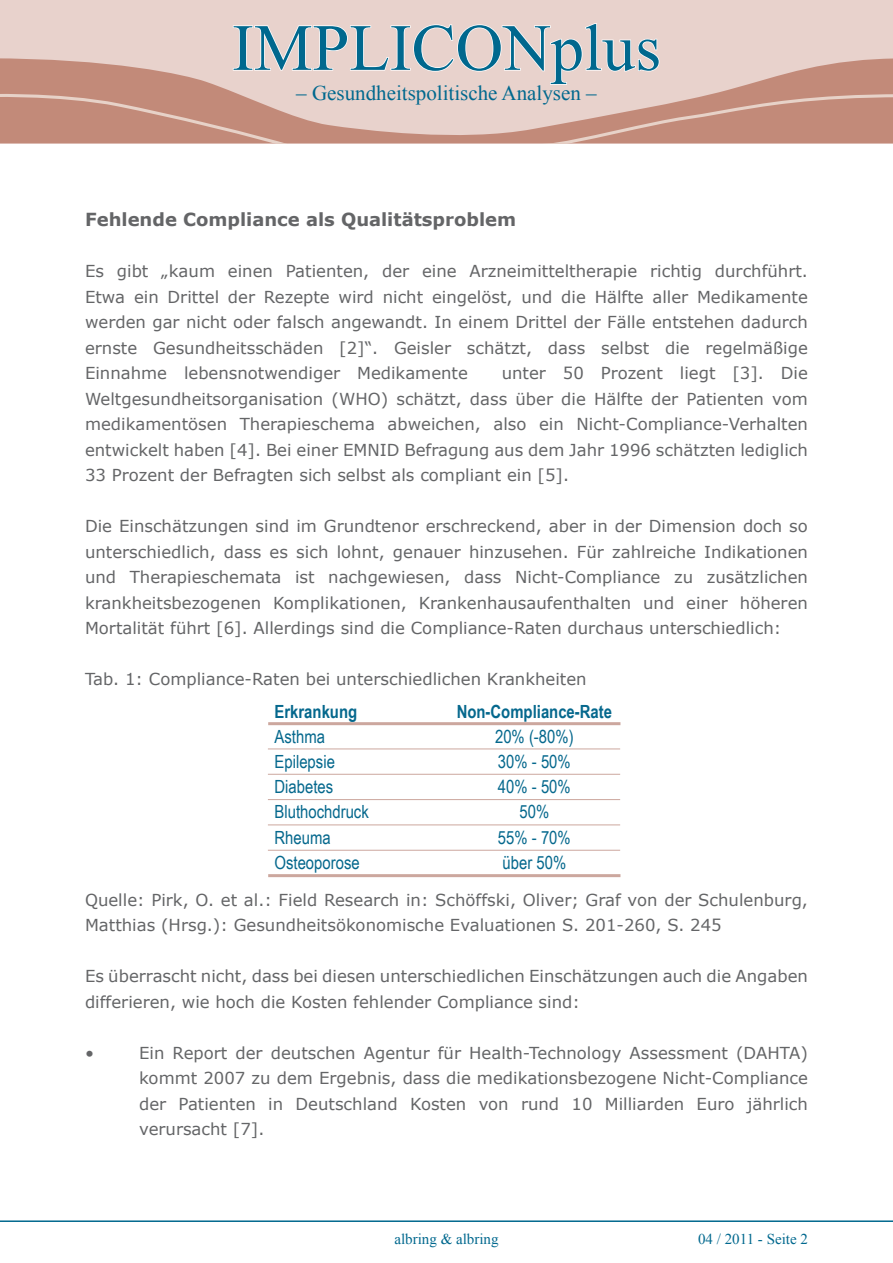
<style>
.page{position:relative;width:893px;height:1263px;background:#fff}
.page>*{position:absolute;margin:0;border:0;box-sizing:border-box;transform-origin:0 0}
.t1{font:66px "Times New Roman";color:#00688e}
.t2{font:21px "Times New Roman";color:#00688e}
.t3{font:18.15px "Arial Narrow";color:#05688d}
.t4{font:700 18.15px "Arial Narrow";color:#05688d}
.t5{font:700 18px "Verdana";color:#646567}
.t6{font:16.5px/25.5px "Verdana";color:#646567;text-align:justify}
.t7{font:15px "Times New Roman";color:#00688e}
</style>
<div class="page">
<div style="left:0;top:0;width:893px;height:143px;background:#e8d2cc"></div>
<svg style="left:0;top:58px;width:893px;height:35px"></svg>
<svg style="left:0;top:93px;width:893px;height:51px;fill:#c28a79"></svg>
<svg style="left:232px;top:23px;width:428px;height:62px"></svg>
<hr style="left:0;top:1220px;width:893px;height:2px;background:#00688e">
<hr style="left:268px;top:722px;width:352px;height:3px;background:#cca79e">
<hr style="left:268px;top:748px;width:352px;height:1px;background:#cca79e">
<hr style="left:268px;top:774px;width:352px;height:1px;background:#cca79e">
<hr style="left:268px;top:824px;width:352px;height:1px;background:#cca79e">
<hr style="left:268px;top:850px;width:352px;height:1px;background:#cca79e">
<hr style="left:268px;top:799px;width:352px;height:1px;background:#cca79e">
<hr style="left:268px;top:874px;width:352px;height:3px;background:#cca79e">
<h1 class="t1" style="left:232px;top:3px;width:430px">IMPLICONplus</h1>
<p class="t2" style="left:296px;top:79px;width:302px">– Gesundheitspolitische Analysen –</p>
<p class="t5" style="left:85px;top:208px;width:433px">Fehlende Compliance als Qualitätsproblem</p>
<p class="t6" style="left:85px;top:258px;width:724px">Es gibt „kaum einen Patienten, der eine Arzneimitteltherapie richtig durchführt.<br>Etwa ein Drittel der Rezepte wird nicht eingelöst, und die Hälfte aller Medikamente werden gar nicht oder falsch angewandt. In einem Drittel der Fälle entstehen dadurch ernste Gesundheitsschäden [2]“. Geisler schätzt, dass selbst die regelmäßige Einnahme lebensnotwendiger Medikamente</p>
<p class="t6" style="left:85px;top:360px;width:724px;text-indent:417px">unter 50 Prozent liegt [3]. Die Weltgesundheitsorganisation (WHO) schätzt, dass über die Hälfte der Patienten vom medikamentösen Therapieschema abweichen, also ein Nicht-Compliance-Verhalten entwickelt haben [4]. Bei einer EMNID Befragung aus dem Jahr 1996 schätzten lediglich 33 Prozent der Befragten sich selbst als compliant ein [5].</p>
<p class="t6" style="left:85px;top:513px;width:724px">Die Einschätzungen sind im Grundtenor erschreckend, aber in der Dimension doch so unterschiedlich, dass es sich lohnt, genauer hinzusehen. Für zahlreiche Indikationen und Therapieschemata ist nachgewiesen, dass Nicht-Compliance zu zusätzlichen krankheitsbezogenen Komplikationen, Krankenhausaufenthalten und einer höheren Mortalität führt [6]. Allerdings sind die Compliance-Raten durchaus unterschiedlich:</p>
<p class="t6" style="left:85px;top:666px;width:503px">Tab. 1: Compliance-Raten bei unterschiedlichen Krankheiten</p>
<p class="t4" style="left:275px;top:697px;width:84px">Erkrankung</p>
<p class="t4" style="left:457px;top:697px;width:157px">Non-Compliance-Rate</p>
<p class="t3" style="left:275px;top:723px;width:52px">Asthma</p>
<p class="t3" style="left:495px;top:723px;width:80px">20% (-80%)</p>
<p class="t3" style="left:275px;top:748px;width:62px">Epilepsie</p>
<p class="t3" style="left:498px;top:748px;width:74px">30% - 50%</p>
<p class="t3" style="left:275px;top:773px;width:60px">Diabetes</p>
<p class="t3" style="left:498px;top:773px;width:74px">40% - 50%</p>
<p class="t3" style="left:275px;top:799px;width:96px">Bluthochdruck</p>
<p class="t3" style="left:519px;top:799px;width:31px">50%</p>
<p class="t3" style="left:275px;top:824px;width:58px">Rheuma</p>
<p class="t3" style="left:498px;top:824px;width:74px">55% - 70%</p>
<p class="t3" style="left:275px;top:849px;width:87px">Osteoporose</p>
<p class="t3" style="left:502px;top:849px;width:65px">über 50%</p>
<p class="t6" style="left:85px;top:886px;width:724px">Quelle: Pirk, O. et al.: Field Research in: Schöffski, Oliver; Graf von der Schulenburg,<br>Matthias (Hrsg.): Gesundheitsökonomische Evaluationen S. 201-260, S. 245</p>
<p class="t6" style="left:85px;top:963px;width:724px">Es überrascht nicht, dass bei diesen unterschiedlichen Einschätzungen auch die Angaben differieren, wie hoch die Kosten fehlender Compliance sind:</p>
<p class="t6" style="left:85px;top:1039px;width:10px">•</p>
<p class="t6" style="left:139px;top:1039px;width:670px">Ein Report der deutschen Agentur für Health-Technology Assessment (DAHTA) kommt 2007 zu dem Ergebnis, dass die medikationsbezogene Nicht-Compliance der Patienten in Deutschland Kosten von rund 10 Milliarden Euro jährlich verursacht [7].</p>
<p class="t7" style="left:394px;top:1228px;width:106px">albring &amp; albring</p>
<p class="t7" style="left:698px;top:1228px;width:100px">04 / 2011 - Seite</p>
</div>
